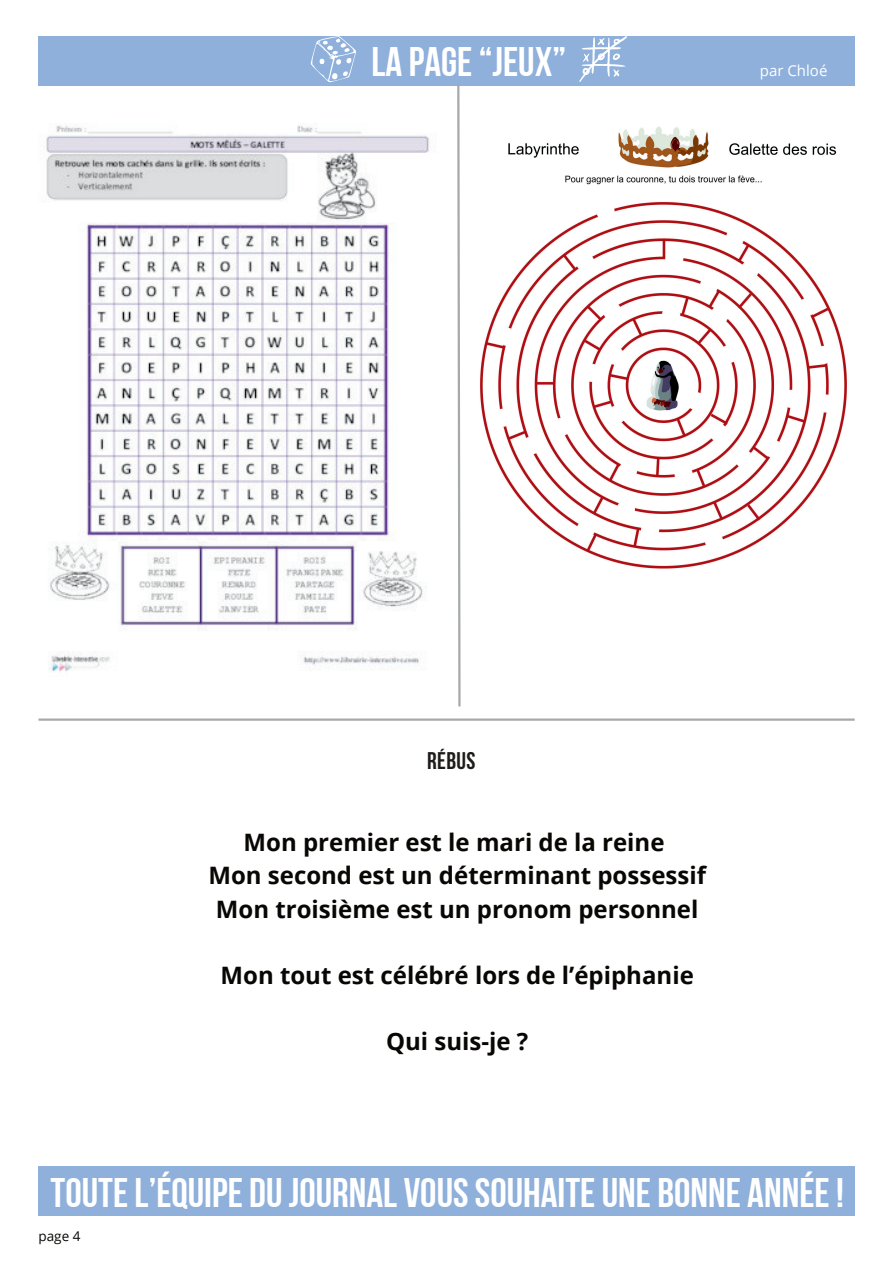
<style>
.page{position:relative;width:893px;height:1263px;background:#fff}
.page>*{position:absolute;margin:0;border:0;box-sizing:border-box;transform-origin:0 0}
.t1{font:41.25px "Bebas Neue Cyrillic";color:#fff}
.t2{font:700 24px/33.2px "Open Sans";color:#080704;text-align:center}
.t3{font:700 24px "Bebas Neue";letter-spacing:.015em;color:#1e1b1a}
.t4{font:15px "Open Sans";color:#fff}
.t5{font:13.5px "Open Sans";color:#080704}
</style>
<div class="page">
<div style="left:39px;top:36px;width:815px;height:50px;background:#8eb0db"></div>
<svg style="left:311px;top:36px;width:45px;height:47px"></svg>
<svg style="left:579px;top:36px;width:48px;height:46px"></svg>
<div style="left:39px;top:1166px;width:815px;height:50px;background:#8eb0db"></div>
<img style="left:480px;top:126px;width:367px;height:443px">
<img style="left:46px;top:123px;width:385px;height:548px">
<svg style="left:457px;top:83px;width:4px;height:624px"></svg>
<hr style="left:38px;top:718px;width:816px;height:3px;background:#a6a9ab">
<h1 class="t1" style="left:371px;top:39px;width:196px">LA PAGE “JEUX”</h1>
<p class="t4" style="left:760px;top:60px;width:69px">par Chloé</p>
<p class="t3" style="left:427px;top:747px;width:50px">RÉBUS</p>
<p class="t2" style="left:208px;top:825px;width:499px">Mon premier est le mari de la reine<br>Mon second est un déterminant possessif<br>Mon troisième est un pronom personnel</p>
<p class="t2" style="left:220px;top:958px;width:475px">Mon tout est célébré lors de l’épiphanie</p>
<p class="t2" style="left:386px;top:1024px;width:144px">Qui suis-je ?</p>
<h1 class="t1" style="left:51px;top:1169px;width:795px">TOUTE L’ÉQUIPE DU JOURNAL VOUS SOUHAITE UNE BONNE ANNÉE !</h1>
<p class="t5" style="left:38px;top:1227px;width:43px">page 4</p>
</div>
